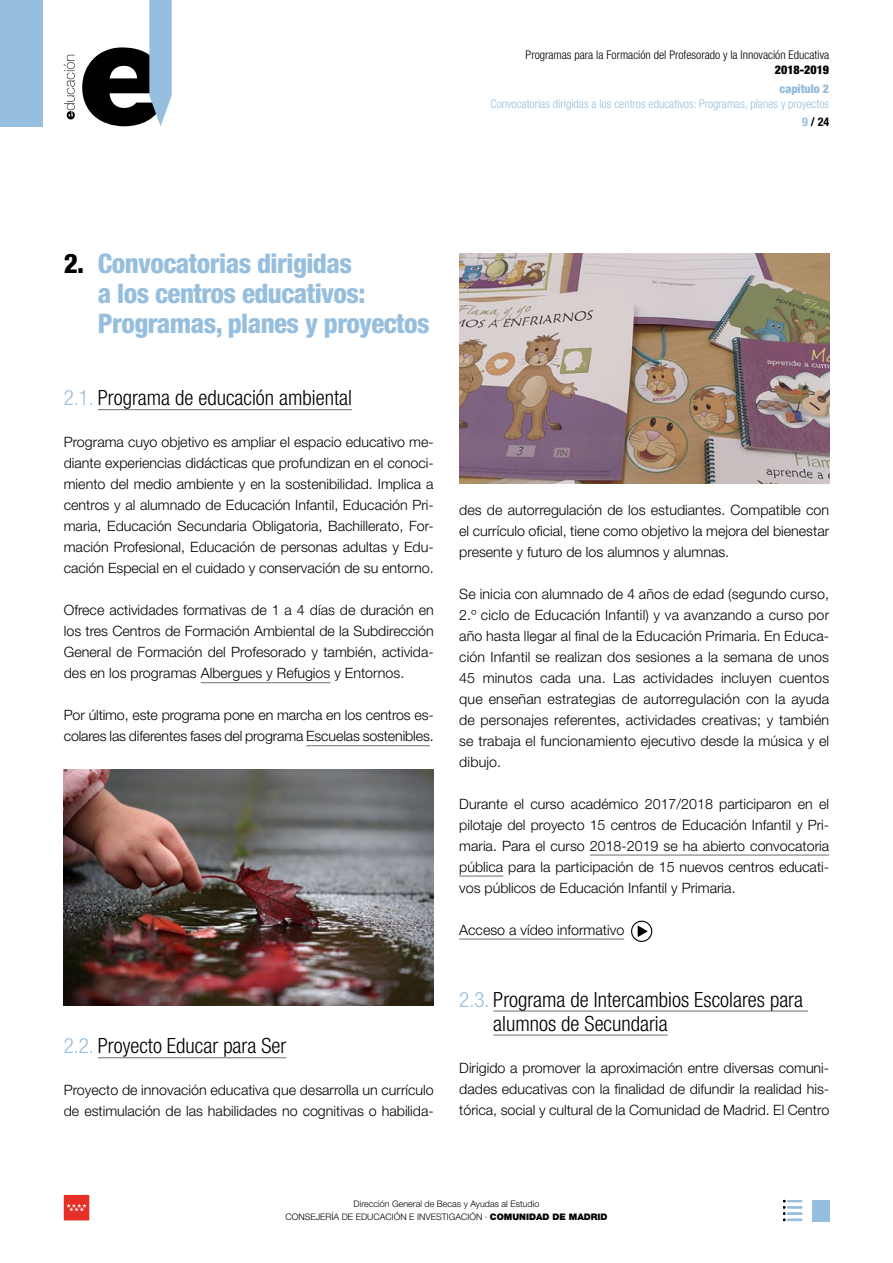
<style>
.page{position:relative;width:893px;height:1263px;background:#fff}
.page>*{position:absolute;margin:0;border:0;box-sizing:border-box;transform-origin:0 0}
.t1{font:800 condensed 27px/30px "Helvetica Neue LT Std";letter-spacing:-.02em;color:#96bede}
.t2{font:300 condensed 21px/24px "Helvetica Neue LT Std";color:#000}
.t3{font:300 14.25px/21px "Helvetica Neue LT Std";color:#000;text-align:justify}
.t4{font:300 condensed 12px "Helvetica Neue LT Std";color:#96bede}
.t5{font:300 condensed 12px "Helvetica Neue LT Std";color:#000}
.t6{font:900 condensed 12px "Helvetica Neue LT Std";color:#000}
.t7{font:900 condensed 12px "Helvetica Neue LT Std";color:#96bede}
.t8{font:700 condensed 12px "Helvetica Neue LT Std";color:#000}
.t9{font:300 9px/13.5px "Helvetica Neue LT Std";color:#000;text-align:center}
.s1{color:#96bede}
.s2{color:#000}
.s3{font-weight:900}
</style>
<div class="page">
<img style="left:64px;top:770px;width:370px;height:235px">
<img style="left:459px;top:254px;width:370px;height:229px">
<div style="left:64px;top:1195px;width:25px;height:25px;background:#e63027"></div>
<svg style="left:66px;top:1203px;width:21px;height:8px"></svg>
<div style="left:812px;top:1200px;width:17px;height:21px;background:#96bede"></div>
<svg style="left:783px;top:1200px;width:19px;height:21px"></svg>
<svg style="left:64px;top:55px;width:11px;height:64px"></svg>
<svg style="left:82px;top:0;width:90px;height:126px"></svg>
<div style="left:0;top:0;width:43px;height:126px;background:#96bede"></div>
<svg style="left:200px;top:682px;width:131px;height:2px"></svg>
<svg style="left:459px;top:921px;width:194px;height:21px"></svg>
<svg style="left:589px;top:854px;width:241px;height:2px"></svg>
<svg style="left:459px;top:875px;width:45px;height:2px"></svg>
<svg style="left:306px;top:745px;width:124px;height:2px"></svg>
<p class="t5" style="left:526px;top:48px;width:305px">Programas para la Formación del Profesorado y la Innovación Educativa</p>
<p class="t6" style="left:775px;top:62px;width:56px">2018-2019</p>
<p class="t7" style="left:780px;top:81px;width:51px">capítulo 2</p>
<p class="t4" style="left:490px;top:97px;width:340px">Convocatorias dirigidas a los centros educativos: Programas, planes y proyectos</p>
<p class="t8" style="left:802px;top:115px;width:29px"><span class="s1">9</span> / 24</p>
<h1 class="t1" style="left:98px;top:248px;width:333px;text-indent:-34px"><span class="s2">2.</span> Convocatorias dirigidas<br>a los centros educativos:<br>Programas, planes y proyectos</h1>
<h2 class="t2" style="left:64px;top:386px;width:290px"><span class="s1">2.1.</span> Programa de educación ambiental</h2>
<p class="t3" style="left:64px;top:431px;width:371px">Programa cuyo objetivo es ampliar el espacio educativo me&shy;diante experiencias didácticas que profundizan en el conoci&shy;miento del medio ambiente y en la sostenibilidad. Implica a centros y al alumnado de Educación Infantil, Educación Pri&shy;maria, Educación Secundaria Obligatoria, Bachillerato, For&shy;mación Profesional, Educación de personas adultas y Edu&shy;cación Especial en el cuidado y conservación de su entorno.</p>
<p class="t3" style="left:64px;top:599px;width:371px">Ofrece actividades formativas de 1 a 4 días de duración en los tres Centros de Formación Ambiental de la Subdirección General de Formación del Profesorado y también, activida&shy;des en los programas Albergues y Refugios y Entornos.</p>
<p class="t3" style="left:64px;top:704px;width:371px">Por último, este programa pone en marcha en los centros es&shy;colares las diferentes fases del programa Escuelas sostenibles.</p>
<h2 class="t2" style="left:64px;top:1034px;width:224px"><span class="s1">2.2.</span> Proyecto Educar para Ser</h2>
<p class="t3" style="left:64px;top:1079px;width:371px">Proyecto de innovación educativa que desarrolla un currículo de estimulación de las habilidades no cognitivas o habilida-</p>
<p class="t3" style="left:459px;top:499px;width:371px">des de autorregulación de los estudiantes. Compatible con el currículo oficial, tiene como objetivo la mejora del bienestar presente y futuro de los alumnos y alumnas.</p>
<p class="t3" style="left:459px;top:583px;width:371px">Se inicia con alumnado de 4 años de edad (segundo curso, 2.º ciclo de Educación Infantil) y va avanzando a curso por año hasta llegar al final de la Educación Primaria. En Educa&shy;ción Infantil se realizan dos sesiones a la semana de unos 45 minutos cada una. Las actividades incluyen cuentos que enseñan estrategias de autorregulación con la ayuda de personajes referentes, actividades creativas; y también se trabaja el funcionamiento ejecutivo desde la música y el dibujo.</p>
<p class="t3" style="left:459px;top:793px;width:371px">Durante el curso académico 2017/2018 participaron en el pilotaje del proyecto 15 centros de Educación Infantil y Pri&shy;maria. Para el curso 2018-2019 se ha abierto convocatoria pública para la participación de 15 nuevos centros educati&shy;vos públicos de Educación Infantil y Primaria.</p>
<p class="t3" style="left:459px;top:919px;width:166px">Acceso a vídeo informativo</p>
<h2 class="t2" style="left:493px;top:987px;width:311px;text-indent:-34px"><span class="s1">2.3.</span> Programa de Intercambios Escolares para alumnos de Secundaria</h2>
<p class="t3" style="left:459px;top:1057px;width:371px">Dirigido a promover la aproximación entre diversas comuni&shy;dades educativas con la finalidad de difundir la realidad his&shy;tórica, social y cultural de la Comunidad de Madrid. El Centro</p>
<p class="t9" style="left:285px;top:1197px;width:324px">Dirección General de Becas y Ayudas al Estudio<br>CONSEJERÍA DE EDUCACIÓN E INVESTIGACIÓN · <span class="s3">COMUNIDAD DE MADRID</span></p>
</div>
